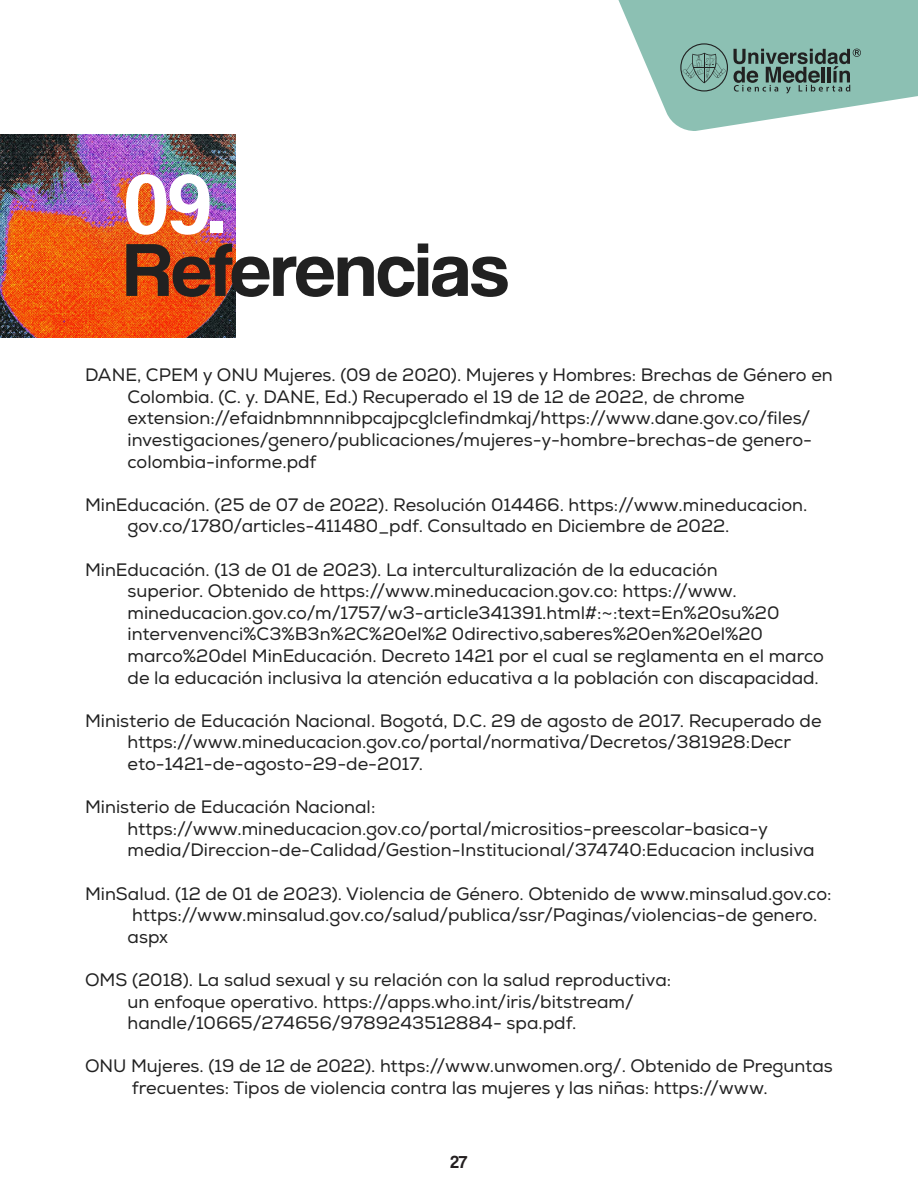
<style>
.page{position:relative;width:918px;height:1188px;background:#fff}
.page>*{position:absolute;margin:0;border:0;box-sizing:border-box;transform-origin:0 0}
.t1{font:85.5px "Coolvetica Rg";color:#fff;scale:1.04 1}
.t2{font:78px "Coolvetica Rg";color:#212121;scale:1.04 1}
.t3{font:18px/21.6px "Nexa";color:#212121}
.t4{font:18px "Coolvetica Rg";color:#231f20}
</style>
<div class="page">
<svg style="left:618px;top:0;width:300px;height:131px"></svg>
<img style="left:0;top:135px;width:236px;height:202px">
<h1 class="t1" style="left:124px;top:154px;width:98px">09.</h1>
<h2 class="t2" style="left:124px;top:224px;width:371px">Referencias</h2>
<p class="t3" style="left:128px;top:365px;width:707px;text-indent:-43px">DANE, CPEM y ONU Mujeres. (09 de 2020). Mujeres y Hombres: Brechas de Género en Colombia. (C. y. DANE, Ed.) Recuperado el 19 de 12 de 2022, de chrome extension://efaidnbmnnnibpcajpcglclefindmkaj/https://www.dane.gov.co/files/ investigaciones/genero/publicaciones/mujeres-y-hombre-brechas-de genero&shy;colombia-informe.pdf</p>
<p class="t3" style="left:128px;top:494px;width:681px;text-indent:-43px">MinEducación. (25 de 07 de 2022). Resolución 014466. https://www.mineducacion. gov.co/1780/articles-411480_pdf. Consultado en Diciembre de 2022.</p>
<p class="t3" style="left:128px;top:559px;width:698px;text-indent:-43px">MinEducación. (13 de 01 de 2023). La interculturalización de la educación<br>superior. Obtenido de https://www.mineducacion.gov.co: https://www. mineducacion.gov.co/m/1757/w3-article341391.html#:~:text=En%20su%20 intervenvenci%C3%B3n%2C%20el%2 0directivo,saberes%20en%20el%20 marco%20del MinEducación. Decreto 1421 por el cual se reglamenta en el marco de la educación inclusiva la atención educativa a la población con discapacidad.</p>
<p class="t3" style="left:128px;top:710px;width:696px;text-indent:-43px">Ministerio de Educación Nacional. Bogotá, D.C. 29 de agosto de 2017. Recuperado de https://www.mineducacion.gov.co/portal/normativa/Decretos/381928:Decr eto-1421-de-agosto-29-de-2017.</p>
<p class="t3" style="left:128px;top:797px;width:689px;text-indent:-43px">Ministerio de Educación Nacional: https://www.mineducacion.gov.co/portal/micrositios-preescolar-basica-y media/Direccion-de-Calidad/Gestion-Institucional/374740:Educacion inclusiva</p>
<p class="t3" style="left:128px;top:883px;width:706px;text-indent:-43px">MinSalud. (12 de 01 de 2023). Violencia de Género. Obtenido de www.minsalud.gov.co: https://www.minsalud.gov.co/salud/publica/ssr/Paginas/violencias-de genero. aspx</p>
<p class="t3" style="left:128px;top:969px;width:545px;text-indent:-43px">OMS (2018). La salud sexual y su relación con la salud reproductiva: un enfoque operativo. https://apps.who.int/iris/bitstream/ handle/10665/274656/9789243512884- spa.pdf.</p>
<p class="t3" style="left:132px;top:1056px;width:703px;text-indent:-47px">ONU Mujeres. (19 de 12 de 2022). https://www.unwomen.org/. Obtenido de Preguntas frecuentes: Tipos de violencia contra las mujeres y las niñas: https://www.</p>
<p class="t4" style="left:451px;top:1151px;width:18px">27</p>
</div>
